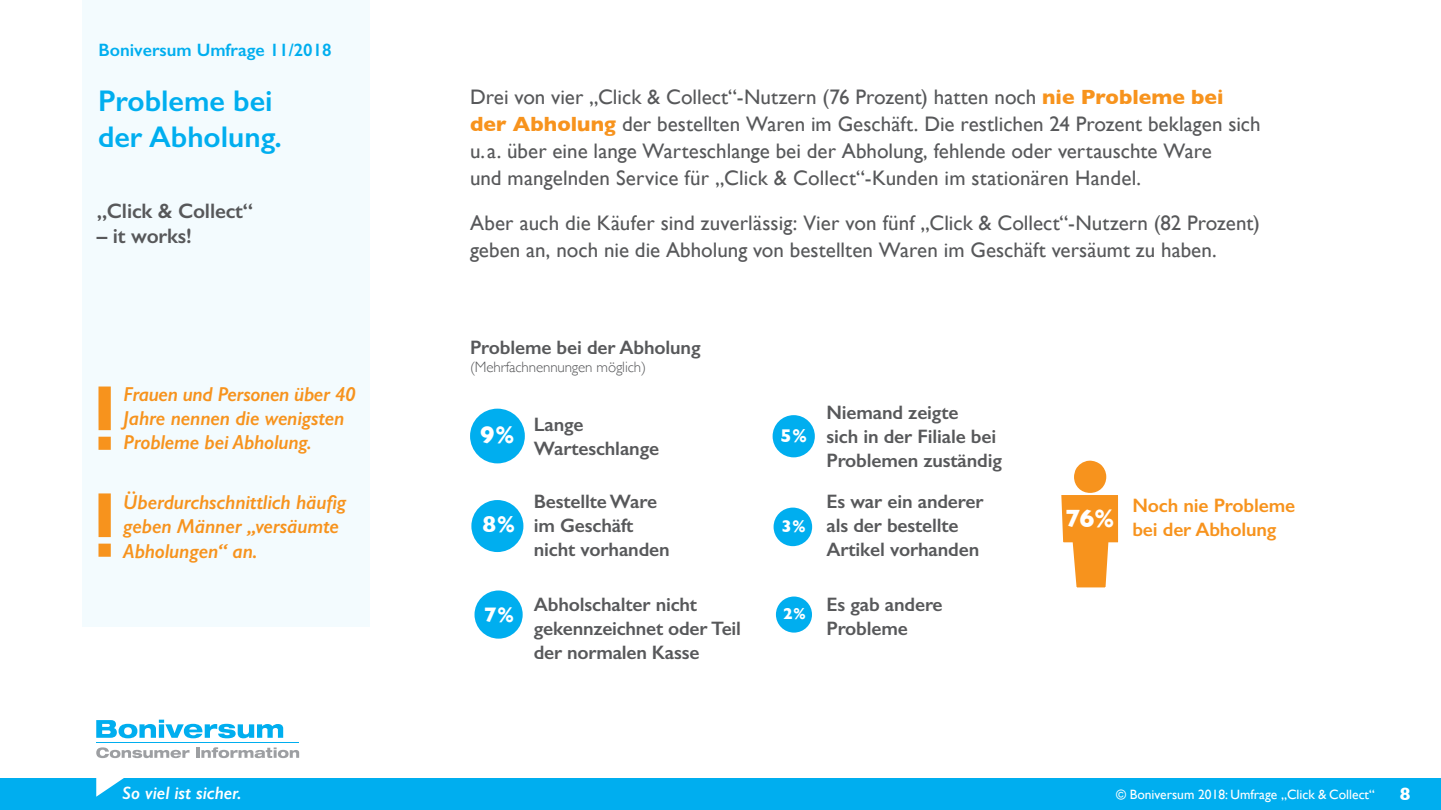
<style>
.page{position:relative;width:1441px;height:810px;background:#fff}
.page>*{position:absolute;margin:0;border:0;box-sizing:border-box;transform-origin:0 0}
.t1{font:600 30px/36px "Gill Sans";color:#00aeef}
.t2{font:700 25.5px "Gill Sans";color:#fff}
.t3{font:700 24.45px "Gill Sans";color:#fff}
.t4{font:700 23.1px "Gill Sans";color:#fff}
.t5{font:700 21.45px "Gill Sans";color:#fff}
.t6{font:21px/27px "Gill Sans";color:#57585a}
.t7{font:600 21px "Gill Sans";letter-spacing:-.01em;color:#57585a}
.t8{font:italic 600 20.25px/24px "Gill Sans";letter-spacing:-.01em;color:#f7931d}
.t9{font:600 19.5px/24px "Gill Sans";letter-spacing:-.01em;color:#57585a}
.t10{font:600 19.5px/24px "Gill Sans";letter-spacing:-.01em;color:#f7931d}
.t11{font:700 18.75px "Gill Sans";color:#fff}
.t12{font:600 18px "Gill Sans";color:#00aeef}
.t13{font:italic 600 18px "Gill Sans";color:#fff}
.t14{font:700 18px "Gill Sans";color:#fff}
.t15{font:700 17.1px "Gill Sans";color:#fff}
.t16{font:700 16.05px "Gill Sans";color:#fff}
.t17{font:300 15px "Gill Sans";letter-spacing:-.01em;color:#57585a}
.t18{font:13.5px "Gill Sans";color:#fff}
.s1{font-size:21px}
.s2{font-weight:700;color:#f7931d}
</style>
<div class="page">
<div style="left:82px;top:0;width:288px;height:626px;background:#f3fbfe"></div>
<svg style="left:98px;top:387px;width:13px;height:43px"></svg>
<svg style="left:98px;top:437px;width:13px;height:13px"></svg>
<svg style="left:98px;top:493px;width:13px;height:44px"></svg>
<svg style="left:98px;top:544px;width:13px;height:13px"></svg>
<div style="left:772px;top:415px;width:43px;height:42px;background:#00aeef;border-radius:50%"></div>
<div style="left:773px;top:508px;width:39px;height:38px;background:#00aeef;border-radius:50%"></div>
<div style="left:776px;top:597px;width:36px;height:36px;background:#00aeef;border-radius:50%"></div>
<svg style="left:1061px;top:460px;width:58px;height:128px"></svg>
<div style="left:470px;top:409px;width:55px;height:54px;background:#00aeef;border-radius:50%"></div>
<div style="left:471px;top:500px;width:52px;height:52px;background:#00aeef;border-radius:50%"></div>
<div style="left:474px;top:591px;width:48px;height:48px;background:#00aeef;border-radius:50%"></div>
<div style="left:0;top:778px;width:1440px;height:32px;background:#00aeef"></div>
<hr style="left:96px;top:742px;width:203px;height:1px;background:#00aeef">
<svg style="left:96px;top:747px;width:93px;height:11px"></svg>
<svg style="left:196px;top:747px;width:103px;height:11px"></svg>
<svg style="left:96px;top:720px;width:187px;height:18px"></svg>
<svg style="left:96px;top:778px;width:28px;height:19px"></svg>
<p class="t12" style="left:98px;top:39px;width:235px">Boniversum Umfrage 11/2018</p>
<h1 class="t1" style="left:98px;top:83px;width:185px">Probleme bei der Abholung.</h1>
<p class="t7" style="left:97px;top:198px;width:158px">„Click &amp; Collect“</p>
<p class="t7" style="left:97px;top:224px;width:97px">– it works!</p>
<p class="t8" style="left:123px;top:382px;width:234px">Frauen und Personen über 40<br>Jahre nennen die wenigsten<br>Probleme bei Abholung.</p>
<p class="t8" style="left:123px;top:490px;width:224px;line-height:24.6px">Überdurchschnittlich häufig geben Männer „versäumte<br>Abholungen“ an<span class="s1">.</span></p>
<p class="t6" style="left:470px;top:83px;width:792px">Drei von vier „Click &amp; Collect“-Nutzern (76 Prozent) hatten noch <span class="s2">nie Probleme bei der Abholung</span> der bestellten Waren im Geschäft. Die restlichen 24 Prozent beklagen sich u.a. über eine lange Warteschlange bei der Abholung, fehlende oder vertauschte Ware<br>und mangelnden Service für „Click &amp; Collect“-Kunden im stationären Handel.</p>
<p class="t6" style="left:470px;top:209px;width:791px">Aber auch die Käufer sind zuverlässig: Vier von fünf „Click &amp; Collect“-Nutzern (82 Prozent) geben an, noch nie die Abholung von bestellten Waren im Geschäft versäumt zu haben.</p>
<p class="t9" style="left:470px;top:336px;width:232px">Probleme bei der Abholung</p>
<p class="t17" style="left:470px;top:356px;width:177px">(Mehrfachnennungen möglich)</p>
<p class="t3" style="left:480px;top:415px;width:36px">9%</p>
<p class="t4" style="left:482px;top:506px;width:34px">8%</p>
<p class="t5" style="left:484px;top:598px;width:32px">7%</p>
<p class="t9" style="left:534px;top:412px;width:127px">Lange<br>Warteschlange</p>
<p class="t9" style="left:534px;top:489px;width:137px">Bestellte Ware im Geschäft nicht vorhanden</p>
<p class="t9" style="left:534px;top:592px;width:209px">Abholschalter nicht gekennzeichnet oder Teil der normalen Kasse</p>
<p class="t11" style="left:780px;top:420px;width:28px">5%</p>
<p class="t15" style="left:781px;top:513px;width:26px">3%</p>
<p class="t16" style="left:783px;top:601px;width:24px">2%</p>
<p class="t9" style="left:826px;top:400px;width:177px">Niemand zeigte<br>sich in der Filiale bei<br>Problemen zuständig</p>
<p class="t9" style="left:826px;top:489px;width:159px">Es war ein anderer als der bestellte<br>Artikel vorhanden</p>
<p class="t9" style="left:826px;top:592px;width:118px">Es gab andere<br>Probleme</p>
<p class="t2" style="left:1065px;top:498px;width:51px">76%</p>
<p class="t10" style="left:1132px;top:493px;width:164px">Noch nie Probleme bei der Abholung</p>
<p class="t13" style="left:122px;top:782px;width:121px">So viel ist sicher.</p>
<p class="t18" style="left:1116px;top:786px;width:260px">© Boniversum 2018: Umfrage „Click &amp; Collect“</p>
<p class="t14" style="left:1399px;top:780px;width:12px">8</p>
</div>
